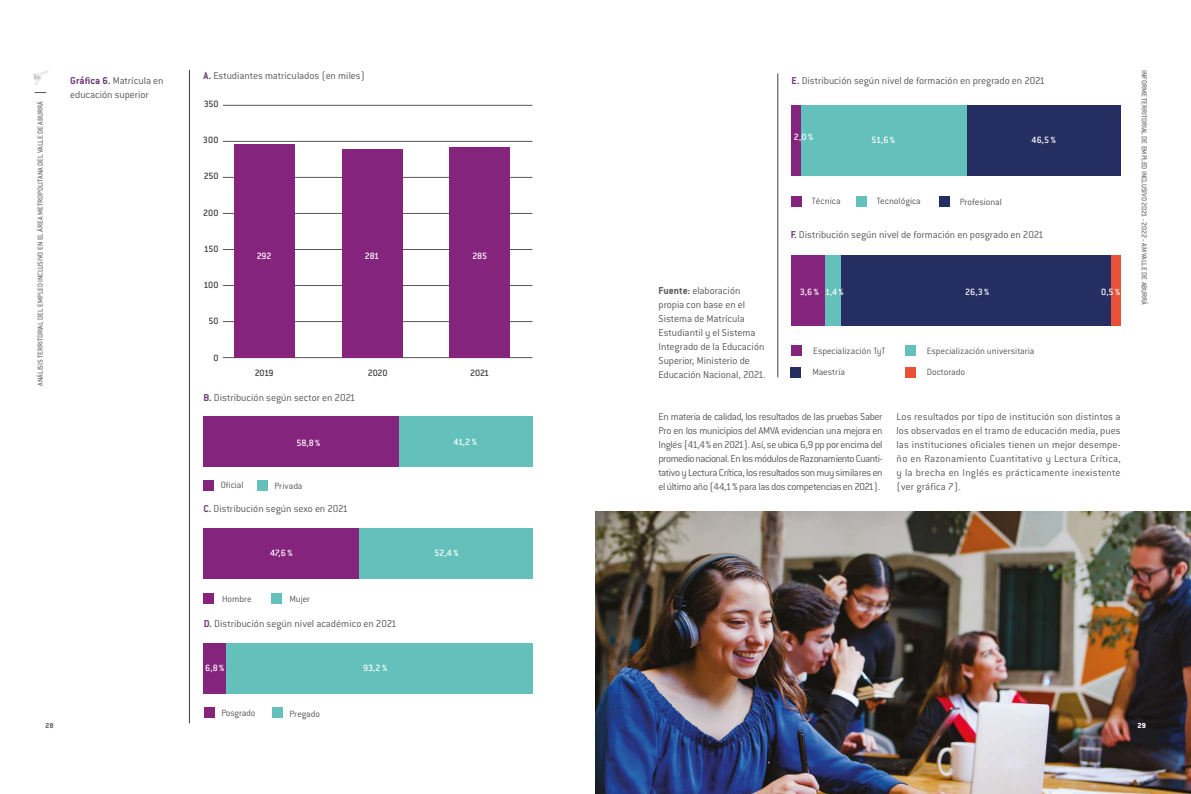
<style>
.page{position:relative;width:1191px;height:794px;background:#fff}
.page>*{position:absolute;margin:0;border:0;box-sizing:border-box;transform-origin:0 0}
.t1{font:300 11px/14px "Conduit ITC Std";letter-spacing:-.005em;color:#575756}
.t2{font:300 10px "Conduit ITC Std";letter-spacing:-.005em;color:#575756}
.t3{font:500 10px "Conduit ITC Std";letter-spacing:-.02em;color:#fff}
.t4{font:500 10px "Conduit ITC Std";letter-spacing:-.02em;color:#3c3c3b}
.t5{font:500 8px "Conduit ITC Std";letter-spacing:-.01em;color:#706f6f}
.t6{font:800 8px "Conduit ITC Std";color:#fff}
.t7{font:800 8px "Conduit ITC Std";color:#706f6f}
.s1{font-weight:700;color:#6f4076}
.s2{font-weight:700}
</style>
<div class="page">
<hr style="left:189px;top:70px;width:1px;height:653px;background:#3c3c3b">
<hr style="left:223px;top:357px;width:309px;height:1px;background:#575756">
<hr style="left:223px;top:105px;width:309px;height:1px;background:#575756">
<hr style="left:223px;top:141px;width:309px;height:1px;background:#575756">
<hr style="left:223px;top:213px;width:309px;height:1px;background:#575756">
<hr style="left:223px;top:177px;width:309px;height:1px;background:#575756">
<hr style="left:223px;top:285px;width:309px;height:1px;background:#575756">
<hr style="left:223px;top:249px;width:309px;height:1px;background:#575756">
<hr style="left:223px;top:321px;width:309px;height:1px;background:#575756">
<div style="left:234px;top:144px;width:60px;height:213px;background:#85247d"></div>
<div style="left:342px;top:149px;width:60px;height:208px;background:#85247d"></div>
<div style="left:450px;top:147px;width:60px;height:210px;background:#85247d"></div>
<div style="left:203px;top:417px;width:196px;height:50px;background:#85247d"></div>
<div style="left:399px;top:417px;width:133px;height:50px;background:#63c0ba"></div>
<div style="left:203px;top:480px;width:10px;height:10px;background:#85247d"></div>
<div style="left:203px;top:593px;width:10px;height:10px;background:#85247d"></div>
<div style="left:204px;top:708px;width:10px;height:10px;background:#85247d"></div>
<div style="left:257px;top:480px;width:10px;height:10px;background:#63c0ba"></div>
<div style="left:271px;top:593px;width:10px;height:10px;background:#63c0ba"></div>
<div style="left:272px;top:708px;width:10px;height:10px;background:#63c0ba"></div>
<hr style="left:777px;top:73px;width:1px;height:304px;background:#3c3c3b">
<div style="left:800px;top:105px;width:166px;height:70px;background:#63c0ba"></div>
<div style="left:966px;top:105px;width:154px;height:70px;background:#252e61"></div>
<div style="left:791px;top:105px;width:10px;height:70px;background:#85247d"></div>
<div style="left:825px;top:256px;width:16px;height:70px;background:#63c0ba"></div>
<div style="left:841px;top:256px;width:270px;height:70px;background:#252e61"></div>
<div style="left:1111px;top:256px;width:9px;height:70px;background:#e95038"></div>
<div style="left:791px;top:256px;width:34px;height:70px;background:#85247d"></div>
<div style="left:791px;top:196px;width:10px;height:10px;background:#85247d"></div>
<div style="left:791px;top:345px;width:10px;height:10px;background:#85247d"></div>
<div style="left:856px;top:196px;width:10px;height:10px;background:#63c0ba"></div>
<div style="left:939px;top:196px;width:10px;height:10px;background:#252e61"></div>
<div style="left:905px;top:345px;width:10px;height:10px;background:#63c0ba"></div>
<div style="left:791px;top:367px;width:10px;height:10px;background:#252e61"></div>
<div style="left:905px;top:367px;width:10px;height:10px;background:#e95038"></div>
<img style="left:595px;top:512px;width:596px;height:282px">
<svg style="left:33px;top:70px;width:16px;height:15px"></svg>
<div style="left:358px;top:528px;width:174px;height:50px;background:#63c0ba"></div>
<div style="left:203px;top:528px;width:156px;height:50px;background:#85247d"></div>
<div style="left:204px;top:643px;width:22px;height:50px;background:#85247d"></div>
<div style="left:226px;top:643px;width:307px;height:50px;background:#63c0ba"></div>
<p class="t5" style="left:36px;top:385px;width:286px;rotate:-90deg">ANÁLISIS TERRITORIAL DEL EMPLEO INCLUSIVO EN EL ÁREA METROPOLITANA DEL VALLE DE ABURRÁ</p>
<p class="t1" style="left:70px;top:73px;width:95px"><span class="s1">Gráfica 6.</span> Matrícula en educación superior</p>
<p class="t7" style="left:45px;top:721px;width:10px">28</p>
<p class="t1" style="left:203px;top:68px;width:163px"><span class="s1">A.</span> Estudiantes matriculados (en miles)</p>
<p class="t4" style="left:204px;top:98px;width:16px">350</p>
<p class="t4" style="left:203px;top:134px;width:17px">300</p>
<p class="t4" style="left:204px;top:170px;width:16px">250</p>
<p class="t4" style="left:203px;top:206px;width:17px">200</p>
<p class="t4" style="left:204px;top:243px;width:16px">150</p>
<p class="t4" style="left:203px;top:279px;width:16px">100</p>
<p class="t4" style="left:208px;top:315px;width:12px">50</p>
<p class="t4" style="left:213px;top:351px;width:7px">0</p>
<p class="t3" style="left:257px;top:250px;width:16px">292</p>
<p class="t3" style="left:365px;top:250px;width:16px">281</p>
<p class="t3" style="left:472px;top:250px;width:16px">285</p>
<p class="t1" style="left:658px;top:283px;width:107px"><span class="s2">Fuente:</span> elaboración propia con base en el<br>Sistema de Matrícula<br>Estudiantil y el Sistema<br>Integrado de la Educación<br>Superior, Ministerio de</p>
<p class="t1" style="left:791px;top:73px;width:255px"><span class="s1">E.</span> Distribución según nivel de formación en pregrado en 2021</p>
<p class="t3" style="left:794px;top:131px;width:21px">2,0 %</p>
<p class="t2" style="left:812px;top:195px;width:30px">Técnica</p>
<p class="t3" style="left:871px;top:134px;width:25px">51,6 %</p>
<p class="t3" style="left:1031px;top:134px;width:26px">46,5 %</p>
<p class="t2" style="left:877px;top:195px;width:45px">Tecnológica</p>
<p class="t2" style="left:959px;top:196px;width:44px">Profesional</p>
<p class="t1" style="left:791px;top:227px;width:254px"><span class="s1">F.</span> Distribución según nivel de formación en posgrado en 2021</p>
<p class="t3" style="left:799px;top:285px;width:46px">3,6 % 1,4 %</p>
<p class="t3" style="left:965px;top:285px;width:26px">26,3 %</p>
<p class="t3" style="left:1101px;top:285px;width:21px">0,5 %</p>
<p class="t2" style="left:813px;top:344px;width:74px">Especialización TyT</p>
<p class="t2" style="left:926px;top:344px;width:109px">Especialización universitaria</p>
<p class="t2" style="left:812px;top:366px;width:34px">Maestría</p>
<p class="t2" style="left:926px;top:366px;width:40px">Doctorado</p>
<p class="t1" style="left:658px;top:409px;width:226px;text-align:justify">En materia de calidad, los resultados de las pruebas Saber Pro en los municipios del AMVA evidencian una mejora en Inglés (41,4% en 2021). Así, se ubica 6,9 pp por encima del promedio nacional. En los módulos de Razonamiento Cuanti&shy;tativo y Lectura Crítica, los resultados son muy similares en el último año (44,1% para las dos competencias en 2021).</p>
<p class="t1" style="left:896px;top:409px;width:226px;text-align:justify">Los resultados por tipo de institución son distintos a los observados en el tramo de educación media, pues las instituciones oficiales tienen un mejor desempe&shy;ño en Razonamiento Cuantitativo y Lectura Crítica, y la brecha en Inglés es prácticamente inexistente (ver gráfica 7).</p>
<p class="t4" style="left:255px;top:367px;width:21px">2019</p>
<p class="t1" style="left:658px;top:367px;width:109px">Educación Nacional, 2021.</p>
<p class="t4" style="left:368px;top:367px;width:21px">2020</p>
<p class="t4" style="left:470px;top:367px;width:20px">2021</p>
<p class="t1" style="left:203px;top:390px;width:153px"><span class="s1">B.</span> Distribución según sector en 2021</p>
<p class="t3" style="left:296px;top:436px;width:25px">58,8 %</p>
<p class="t3" style="left:453px;top:436px;width:25px">41,2 %</p>
<p class="t2" style="left:221px;top:479px;width:24px">Oficial</p>
<p class="t2" style="left:274px;top:480px;width:30px">Privada</p>
<p class="t1" style="left:203px;top:501px;width:146px"><span class="s1">C.</span> Distribución según sexo en 2021</p>
<p class="t2" style="left:222px;top:592px;width:31px">Hombre</p>
<p class="t3" style="left:270px;top:546px;width:24px">47,6 %</p>
<p class="t3" style="left:434px;top:546px;width:25px">52,4 %</p>
<p class="t2" style="left:289px;top:593px;width:22px">Mujer</p>
<p class="t1" style="left:204px;top:616px;width:194px"><span class="s1">D.</span> Distribución según nivel académico en 2021</p>
<p class="t3" style="left:205px;top:662px;width:21px">6,8 %</p>
<p class="t3" style="left:363px;top:661px;width:26px">93,2 %</p>
<p class="t2" style="left:221px;top:707px;width:35px">Posgrado</p>
<p class="t2" style="left:289px;top:707px;width:32px">Pregado</p>
<p class="t5" style="left:1149px;top:70px;width:236px;rotate:90deg">INFORME TERRITORIAL DE EMPLEO INCLUSIVO 2021 - 2022 - AM VALLE DE ABURRÁ</p>
<p class="t6" style="left:1137px;top:721px;width:10px">29</p>
</div>
